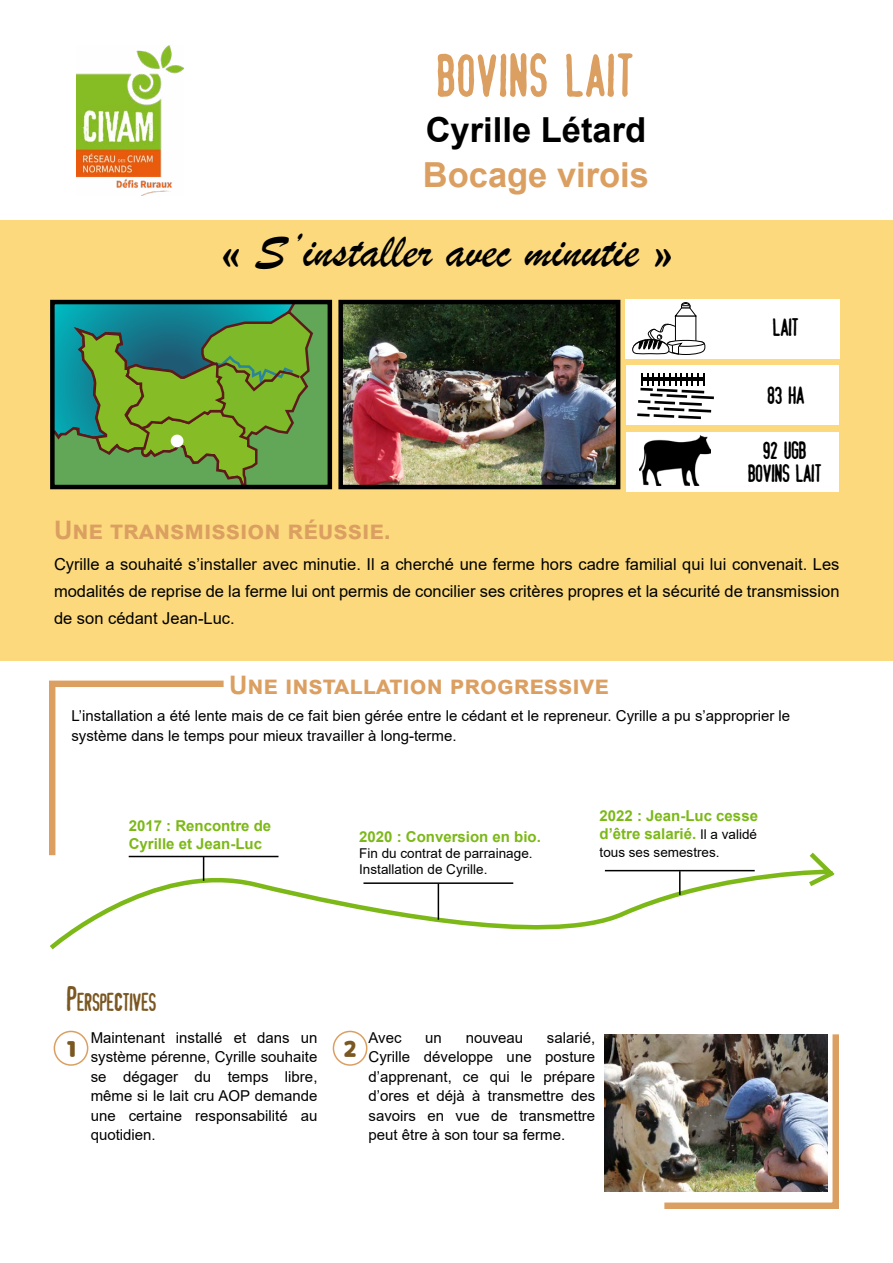
<style>
.page{position:relative;width:893px;height:1263px;background:#fff}
.page>*{position:absolute;margin:0;border:0;box-sizing:border-box;transform-origin:0 0}
.t1{font:58.5px "Stamp";letter-spacing:.03em;color:#db9f61}
.t2{font:49.5px "Brush Script";color:#000}
.t3{font:700 34.5px "Arial";color:#000}
.t4{font:700 34.5px "Arial";color:#db9f61}
.t5{font:700 25.5px "Arial";color:#db9f61}
.t6{font:24.15px "Stamp";color:#7b5822}
.t7{font:24px "Stamp";color:#000}
.t8{font:24px "Stamp";color:#000}
.t9{font:24px "Insaniburger";color:#7b5822}
.t10{font:16.5px/27px "Arial";color:#000;text-align:justify}
.t11{font:15px/19.5px "Arial";color:#000;text-align:justify}
.t12{font:700 15px/18px "Arial";color:#7cb817}
.t13{font:13.5px/16.2px "Arial";color:#000}
.s1{font-size:34.5px}
.s2{font-weight:400;font-size:13.5px;color:#000}
</style>
<div class="page">
<div style="left:0;top:221px;width:893px;height:440px;background:#fbd97c"></div>
<img style="left:77px;top:45px;width:107px;height:151px">
<img style="left:343px;top:305px;width:272px;height:179px">
<div style="left:338px;top:300px;width:282px;height:189px;border:4px solid #000"></div>
<svg style="left:55px;top:305px;width:272px;height:179px"></svg>
<svg style="left:55px;top:309px;width:260px;height:175px"></svg>
<svg style="left:55px;top:324px;width:247px;height:160px"></svg>
<div style="left:50px;top:300px;width:282px;height:189px;border:4px solid #000"></div>
<div style="left:171px;top:435px;width:12px;height:12px;background:#fff;border-radius:50%"></div>
<svg style="left:50px;top:852px;width:778px;height:98px"></svg>
<svg style="left:804px;top:867px;width:31px;height:23px"></svg>
<hr style="left:129px;top:856px;width:149px;height:1px;background:#000">
<hr style="left:363px;top:882px;width:150px;height:2px;background:#000">
<hr style="left:438px;top:884px;width:1px;height:36px;background:#000">
<hr style="left:605px;top:870px;width:150px;height:1px;background:#000">
<hr style="left:679px;top:871px;width:2px;height:24px;background:#000">
<div style="left:54px;top:1031px;width:34px;height:35px;border:2px solid #db9f61;border-radius:50%"></div>
<div style="left:333px;top:1031px;width:34px;height:35px;border:2px solid #db9f61;border-radius:50%"></div>
<svg style="left:49px;top:680px;width:177px;height:201px"></svg>
<svg style="left:664px;top:1034px;width:175px;height:175px"></svg>
<img style="left:605px;top:1034px;width:222px;height:158px">
<div style="left:626px;top:365px;width:213px;height:60px;background:#fff"></div>
<svg style="left:637px;top:373px;width:77px;height:47px"></svg>
<hr style="left:641px;top:377px;width:63px;height:1px;background:#000">
<hr style="left:642px;top:380px;width:62px;height:1px;background:#000">
<div style="left:625px;top:299px;width:215px;height:59px;background:#fff"></div>
<div style="left:681px;top:302px;width:9px;height:7px;border:1px solid #000;border-radius:50%"></div>
<div style="left:681px;top:303px;width:9px;height:7px;border:1px solid #000;border-radius:50%"></div>
<svg style="left:632px;top:305px;width:74px;height:50px"></svg>
<div style="left:626px;top:432px;width:213px;height:59px;background:#fff"></div>
<img style="left:640px;top:435px;width:70px;height:51px">
<h1 class="t1" style="left:438px;top:42px;width:198px">BOVINS LAIT</h1>
<h3 class="t3" style="left:426px;top:105px;width:222px">Cyrille Létard</h3>
<h3 class="t4" style="left:423px;top:150px;width:228px">Bocage virois</h3>
<h2 class="t2" style="left:221px;top:220px;width:454px">« S’installer avec minutie »</h2>
<h3 class="t7" style="left:773px;top:314px;width:27px">LAIT</h3>
<h3 class="t7" style="left:768px;top:381px;width:38px">83 HA</h3>
<h3 class="t8" style="left:763px;top:436px;width:45px">92 UGB</h3>
<h3 class="t7" style="left:748px;top:460px;width:75px">BOVINS LAIT</h3>
<h3 class="t5" style="left:54px;top:512px;width:338px">Une transmission réussie.</h3>
<p class="t10" style="left:54px;top:550px;width:787px">Cyrille a souhaité s’installer avec minutie. Il a cherché une ferme hors cadre familial qui lui convenait. Les modalités de reprise de la ferme lui ont permis de concilier ses critères propres et la sécurité de transmission de son cédant Jean-Luc.</p>
<h3 class="t5" style="left:229px;top:667px;width:381px">Une installation progressive</h3>
<p class="t11" style="left:71px;top:706px;width:720px">L’installation a été lente mais de ce fait bien gérée entre le cédant et le repreneur. Cyrille a pu s’approprier le système dans le temps pour mieux travailler à long-terme.</p>
<p class="t12" style="left:129px;top:817px;width:144px">2017 : Rencontre de<br>Cyrille et Jean-Luc</p>
<p class="t12" style="left:359px;top:828px;width:183px">2020 : Conversion en bio.</p>
<p class="t13" style="left:359px;top:845px;width:175px">Fin du contrat de parrainage.<br>Installation de Cyrille.</p>
<h3 class="t6" style="left:67px;top:989px;width:91px"><span class="s1">P</span>ERSPECTIVES</h3>
<p class="t12" style="left:600px;top:807px;width:160px">2022 : Jean-Luc cesse d’être salarié. <span class="s2">Il a validé</span></p>
<p class="t13" style="left:600px;top:844px;width:122px">tous ses semestres.</p>
<p class="t11" style="left:91px;top:1028px;width:228px">Maintenant installé et dans un système pérenne, Cyrille souhaite se dégager du temps libre, même si le lait cru AOP demande une certaine responsabilité au quotidien.</p>
<p class="t11" style="left:369px;top:1028px;width:35px">Avec</p>
<p class="t11" style="left:425px;top:1028px;width:18px">un</p>
<p class="t11" style="left:466px;top:1028px;width:59px">nouveau</p>
<p class="t11" style="left:369px;top:1028px;width:228px;text-indent:178px">salarié, Cyrille développe une posture d’apprenant, ce qui le prépare d’ores et déjà à transmettre des savoirs en vue de transmettre peut être à son tour sa ferme.</p>
<h3 class="t9" style="left:67px;top:1035px;width:10px">1</h3>
<h3 class="t9" style="left:344px;top:1035px;width:13px">2</h3>
</div>
